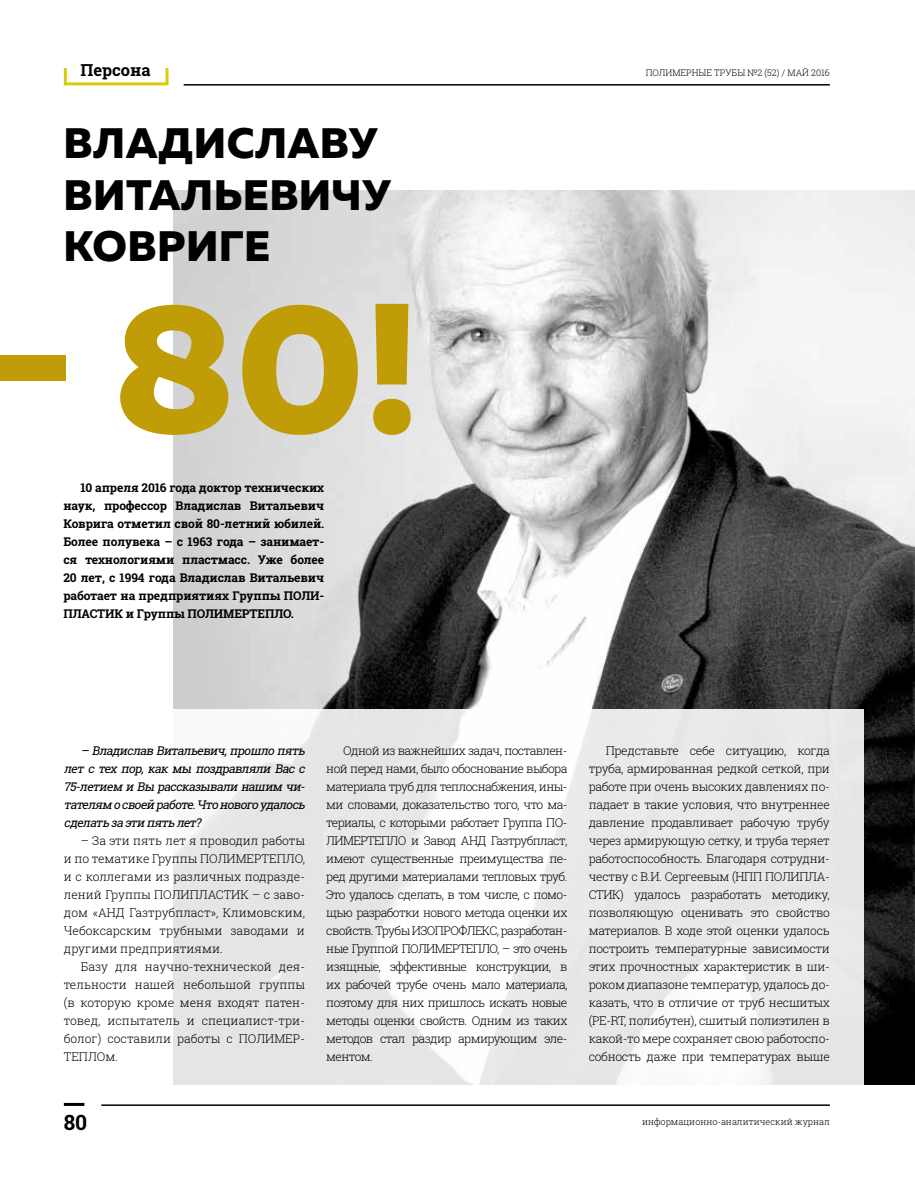
<style>
.page{position:relative;width:915px;height:1191px;background:#fff}
.page>*{position:absolute;margin:0;border:0;box-sizing:border-box;transform-origin:0 0}
.t1{font:800 183.15px "Muller";color:#c09d06}
.t2{font:800 42.6px/51px "Muller";letter-spacing:.01em;color:#000}
.t3{font:700 21px "Roboto Slab";color:#000}
.t4{font:700 16.5px "Roboto Slab";color:#000}
.t5{font:300 12px/18px "Roboto Slab";letter-spacing:-.02em;color:#000;text-align:justify}
.t6{font:700 12px/18px "Roboto Slab";letter-spacing:-.01em;color:#000;text-align:justify}
.t7{font:italic 12px/18px "Roboto Slab";color:#000;text-align:justify}
.t8{font:300 9px "Roboto Slab";color:#000}
</style>
<div class="page">
<img style="left:174px;top:191px;width:740px;height:893px">
<svg style="left:173px;top:709px;width:690px;height:376px;fill:#e9e9e9"></svg>
<div style="left:64px;top:67px;width:104px;height:18px;border:3px solid #dcca09"></div>
<hr style="left:64px;top:1103px;width:20px;height:3px;background:#000">
<hr style="left:184px;top:84px;width:645px;height:2px;background:#000">
<hr style="left:101px;top:1104px;width:728px;height:2px;background:#000">
<h3 class="t4" style="left:80px;top:58px;width:72px">Персона</h3>
<h2 class="t2" style="left:64px;top:118px;width:329px">ВЛАДИСЛАВУ<br>ВИТАЛЬЕВИЧУ<br>КОВРИГЕ</h2>
<h1 class="t1" style="left:-33px;top:253px;width:453px">– 80!</h1>
<p class="t6" style="left:63px;top:478px;width:262px;text-indent:17px">10 апреля 2016 года доктор технических наук, профессор Владислав Витальевич Коврига отметил свой 80-летний юбилей.<br>Более полувека – с 1963 года – занимает&shy;ся технологиями пластмасс. Уже более 20 лет, с 1994 года Владислав Витальевич работает на предприятиях Группы ПОЛИ-ПЛАСТИК и Группы ПОЛИМЕРТЕПЛО.</p>
<p class="t8" style="left:645px;top:66px;width:186px">ПОЛИМЕРНЫЕ ТРУБЫ №2 (52) / МАЙ 2016</p>
<p class="t7" style="left:64px;top:742px;width:245px;text-indent:17px">– Владислав Витальевич,прошлопять лет с тех пор, как мы поздравляли Вас с 75-летием и Вы рассказывали нашим чи&shy;тателям освоей работе.Чтоновогоудалось сделать заэти пять лет?</p>
<p class="t5" style="left:64px;top:831px;width:242px;text-indent:17px">– За эти пять лет я проводил работы и по тематике Группы ПОЛИМЕРТЕПЛО, и с коллегами из различных подразде&shy;лений Группы ПОЛИПЛАСТИК – с заво&shy;дом «АНД Газтрубпласт», Климовским, Чебоксарским трубными заводами и другими предприятиями.</p>
<p class="t5" style="left:64px;top:957px;width:242px;text-indent:17px">Базу для научно-технической дея&shy;тельности нашей небольшой группы (в которую кроме меня входят патен&shy;товед, испытатель и специалист-три&shy;болог) составили работы с ПОЛИМЕР-ТЕПЛОм.</p>
<h3 class="t3" style="left:64px;top:1108px;width:25px">80</h3>
<p class="t5" style="left:326px;top:741px;width:242px;text-indent:17px">Одной из важнейших задач, поставлен&shy;ной перед нами, было обоснование выбора материала труб для теплоснабжения, ины&shy;ми словами, доказательство того, что ма&shy;териалы, с которыми работает Группа ПО-ЛИМЕРТЕПЛО и Завод АНД Газтрубпласт, имеют существенные преимущества пе&shy;ред другими материалами тепловых труб.<br>Это удалось сделать, в том числе, с помо&shy;щью разработки нового метода оценки их свойств. Трубы ИЗОПРОФЛЕКС, разработан&shy;ные Группой ПОЛИМЕРТЕПЛО, – это очень изящные, эффективные конструкции, в их рабочей трубе очень мало материала, поэтому для них пришлось искать новые методы оценки свойств. Одним из таких методов стал раздир армирующим эле&shy;ментом.</p>
<p class="t5" style="left:588px;top:741px;width:242px;text-indent:17px">Представьте себе ситуацию, когда труба, армированная редкой сеткой, при работе при очень высоких давлениях по&shy;падает в такие условия, что внутреннее давление продавливает рабочую трубу через армирующую сетку, и труба теряет работоспособность. Благодаря сотрудни&shy;честву с В.И. Сергеевым (НПП ПОЛИПЛА-СТИК) удалось разработать методику, позволяющую оценивать это свойство материалов. В ходе этой оценки удалось построить температурные зависимости этих прочностных характеристик в ши&shy;роком диапазоне температур, удалось до&shy;казать, что в отличие от труб несшитых (PE-RT, полибутен), сшитый полиэтилен в какой-то мере сохраняет свою работоспо&shy;собность даже при температурах выше</p>
<p class="t8" style="left:642px;top:1116px;width:189px">информационно-аналитический журнал</p>
</div>
